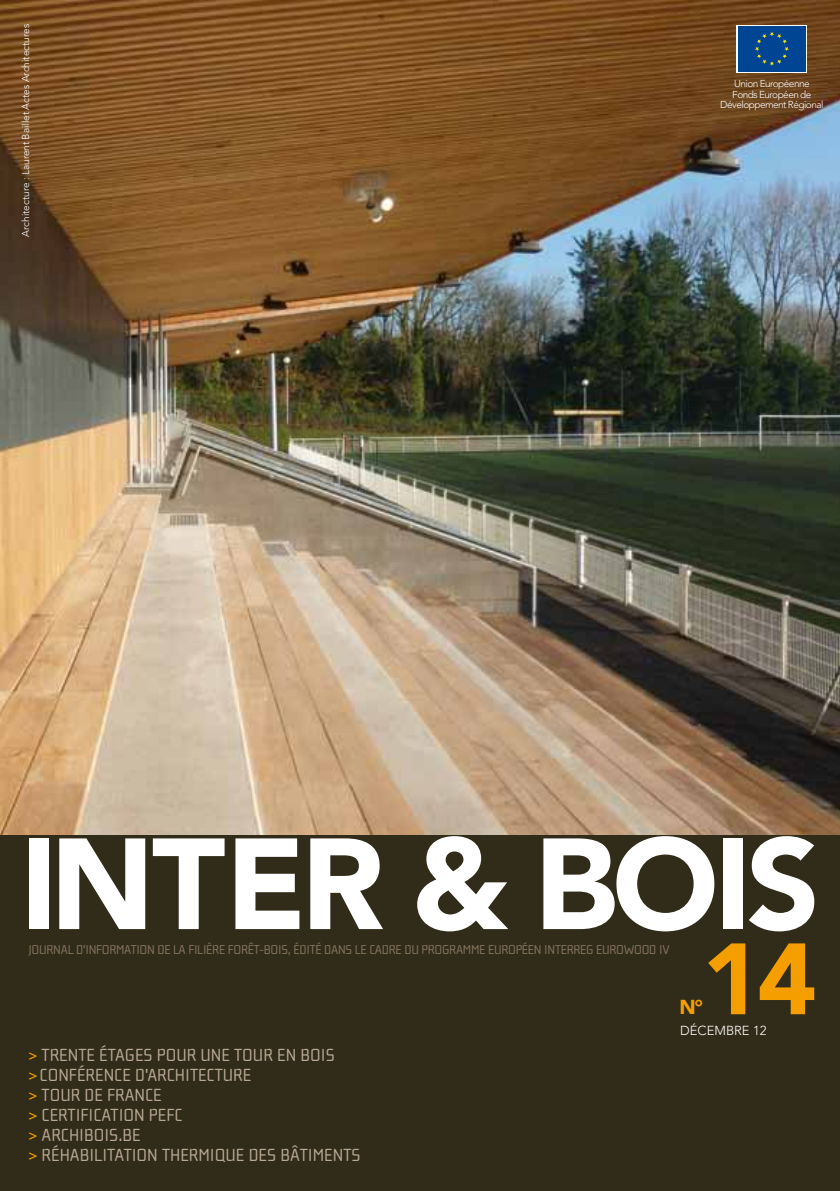
<style>
.page{position:relative;width:840px;height:1191px;background:#fff}
.page>*{position:absolute;margin:0;border:0;box-sizing:border-box;transform-origin:0 0}
.t1{font:900 128px "Avenir LT Std";letter-spacing:-.04em;color:#fff}
.t2{font:900 100px "Avenir LT Std";color:#f49e00}
.t3{font:900 20px "Avenir LT Std";color:#f49e00}
.t4{font:18px/20px "Cholla Wide Old Style";color:#b8a994}
.t5{font:13.2px "Cholla Wide";letter-spacing:-.02em;color:#84725c}
.t6{font:300 13px "Avenir LT Std";color:#fff}
.t7{font:300 10px/10.4px "Avenir LT Std";letter-spacing:-.05em;color:#fff;text-align:center}
.t8{font:300 10px "Avenir LT Std";color:#fff}
.s1{color:#f49e00}
</style>
<div class="page">
<img style="left:0;top:0;width:839px;height:835px">
<div style="left:0;top:835px;width:839px;height:356px;background:#312c19"></div>
<div style="left:736px;top:25px;width:70px;height:48px;background:#004494"></div>
<svg style="left:755px;top:32px;width:33px;height:34px"></svg>
<p class="t8" style="left:20px;top:237px;width:214px;rotate:-90deg">Architecture : Laurent B aillet Actes Architectures</p>
<p class="t7" style="left:719px;top:79px;width:105px">Union Européenne<br>Fonds Européen de<br>Développement Régional</p>
<h1 class="t1" style="left:20px;top:807px;width:801px">INTER &amp; BOIS</h1>
<p class="t5" style="left:28px;top:942px;width:642px">JOURNAL D'INFORMATION DE LA FILIÈRE FORÊT-BOIS, ÉDITÉ DANS LE CADRE DU PROGRAMME EUROPÉEN I NTERREG EUROWOOD IV</p>
<p class="t4" style="left:28px;top:1045px;width:333px"><span class="s1">&gt;</span> TRENTE ÉTAGES POUR UNE TOUR EN BOIS <span class="s1">&gt;</span>CONFÉRENCE D'ARCHITECTURE<br><span class="s1">&gt;</span> TOUR DE FRANCE<br><span class="s1">&gt;</span> CERTIFICATION PEFC<br><span class="s1">&gt;</span> ARCHIBOIS.BE<br><span class="s1">&gt;</span> RÉHABILITATION THERMIQUE DES BÂTIMENTS</p>
<h2 class="t2" style="left:701px;top:919px;width:116px">14</h2>
<p class="t3" style="left:679px;top:995px;width:25px">N°</p>
<p class="t6" style="left:679px;top:1022px;width:88px">décembre 12</p>
</div>
